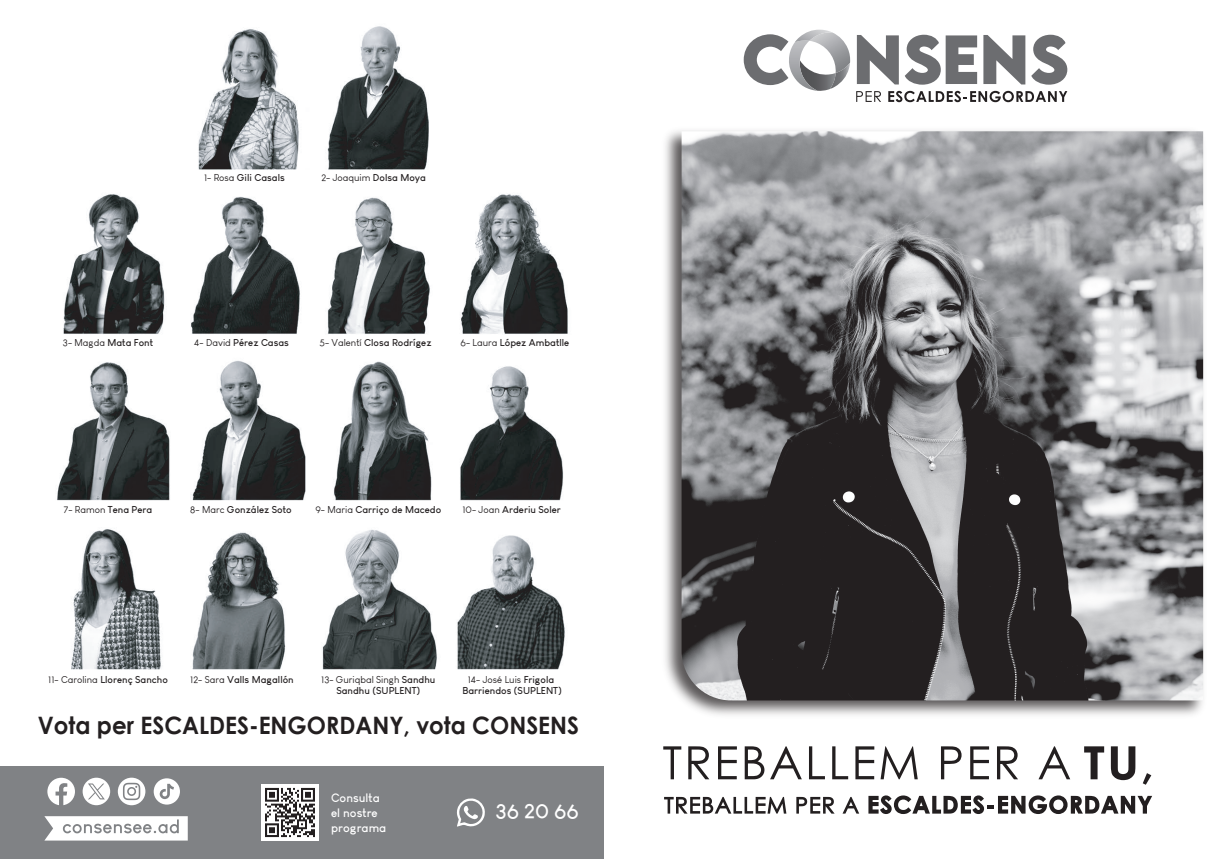
<style>
.page{position:relative;width:1208px;height:859px;background:#fff}
.page>*{position:absolute;margin:0;border:0;box-sizing:border-box;transform-origin:0 0}
.t1{font:700 24px "Century Gothic";color:#231f20;scale:.95 1}
.t2{font:700 20.3px "Louis George Cafe";color:#fff}
.t3{font:700 12px/15px "Louis George Cafe";color:#fff}
.t4{font:700 9.8px/10.8px "Louis George Cafe";color:#231f20;text-align:center}
.t5{font:9.8px "Louis George Cafe";color:#231f20}
.s1{font-weight:400}
.s2{font-weight:700}
</style>
<div class="page">
<img style="left:57px;top:26px;width:511px;height:644px">
<div style="left:0;top:767px;width:604px;height:92px;background:#808285"></div>
<svg style="left:44px;top:816px;width:144px;height:24px;background:#e7e7e8"></svg>
<svg style="left:118px;top:778px;width:27px;height:27px"></svg>
<svg style="left:47px;top:778px;width:28px;height:27px"></svg>
<svg style="left:83px;top:778px;width:27px;height:27px"></svg>
<svg style="left:154px;top:778px;width:26px;height:27px"></svg>
<svg style="left:457px;top:798px;width:28px;height:29px"></svg>
<img style="left:262px;top:784px;width:56px;height:56px">
<img style="left:663px;top:29px;width:541px;height:785px">
<img style="left:681px;top:131px;width:522px;height:569px">
<p class="t4" style="left:204px;top:172px;width:82px"><span class="s1">1- Rosa</span> Gili Casals</p>
<p class="t5" style="left:321px;top:172px;width:106px">2- Joaquim <span class="s2">Dolsa Moya</span></p>
<p class="t4" style="left:63px;top:337px;width:92px"><span class="s1">3- Magda</span> Mata Font</p>
<p class="t4" style="left:194px;top:337px;width:96px"><span class="s1">4- David</span> Pérez Casas</p>
<p class="t4" style="left:319px;top:337px;width:114px"><span class="s1">5- Valentí</span> Closa Rodrígez</p>
<p class="t4" style="left:460px;top:337px;width:110px"><span class="s1">6- Laura</span> López Ambatlle</p>
<p class="t4" style="left:64px;top:504px;width:90px"><span class="s1">7- Ramon</span> Tena Pera</p>
<p class="t4" style="left:190px;top:504px;width:103px"><span class="s1">8- Marc</span> González Soto</p>
<p class="t4" style="left:315px;top:504px;width:127px"><span class="s1">9- Maria</span> Carriço de Macedo</p>
<p class="t4" style="left:462px;top:504px;width:100px"><span class="s1">10- Joan</span> Arderiu Soler</p>
<p class="t4" style="left:48px;top:674px;width:121px"><span class="s1">11- Carolina</span> Llorenç Sancho</p>
<p class="t4" style="left:190px;top:674px;width:105px"><span class="s1">12- Sara</span> Valls Magallón</p>
<p class="t4" style="left:321px;top:674px;width:116px"><span class="s1">13- Guriqbal Singh</span> Sandhu<br>Sandhu (SUPLENT)</p>
<p class="t4" style="left:462px;top:674px;width:101px"><span class="s1">14- José Luis</span> Frigola<br>Barriendos (SUPLENT)</p>
<h1 class="t1" style="left:38px;top:707px;width:571px">Vota per ESCALDES-ENGORDANY, vota CONSENS</h1>
<p class="t3" style="left:331px;top:790px;width:57px">Consulta el nostre programa</p>
<h2 class="t2" style="left:495px;top:798px;width:85px">36 20 66</h2>
</div>
